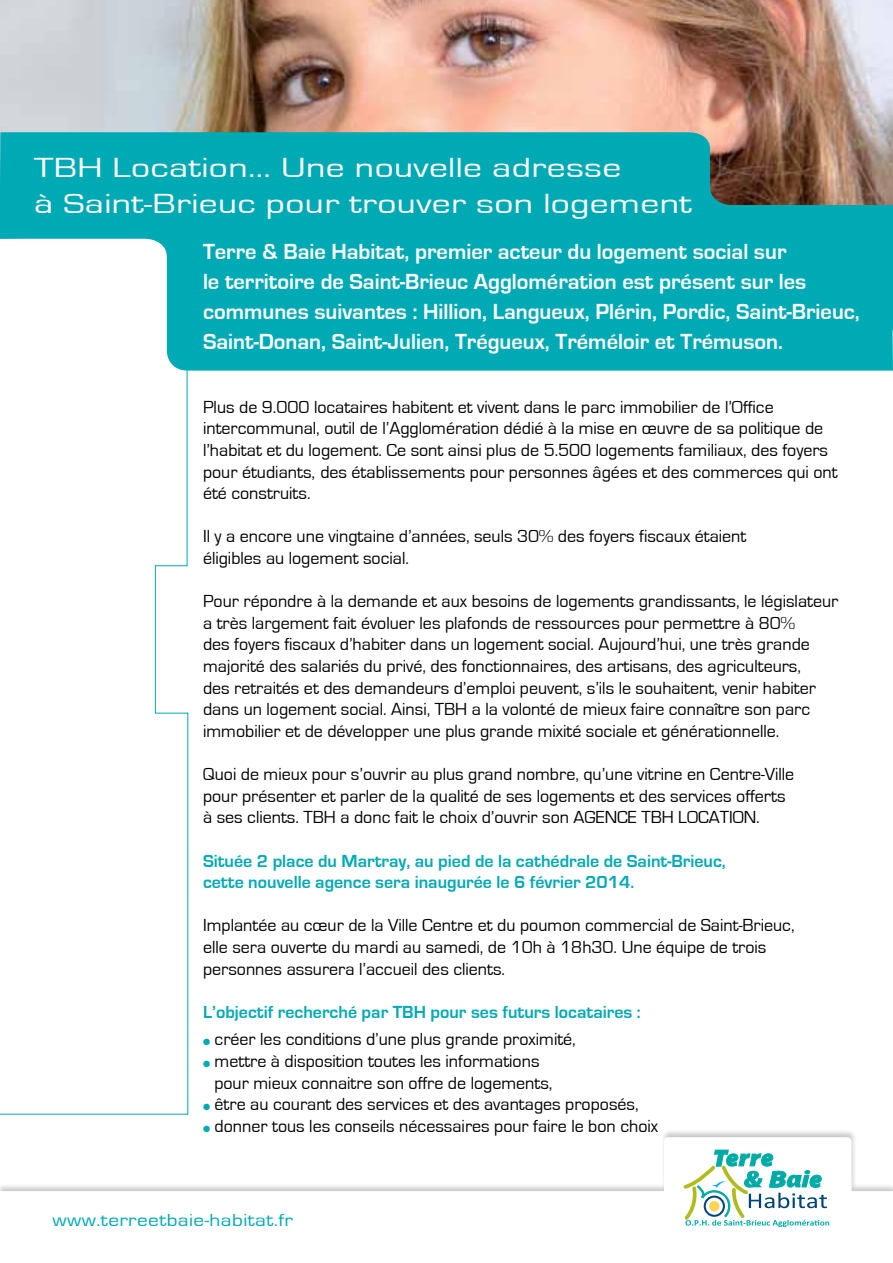
<style>
.page{position:relative;width:893px;height:1263px;background:#fff}
.page>*{position:absolute;margin:0;border:0;box-sizing:border-box;transform-origin:0 0}
.t1{font:28.5px/36px "Eurostile";letter-spacing:.01em;color:#fff;scale:1.32 1}
.t2{font:700 22.5px/30px "Eurostile";color:#fff}
.t3{font:18px/21.6px "Eurostile";color:#000}
.t4{font:700 18px/21.6px "Eurostile";color:#00aab5}
.t5{font:18px "Eurostile";letter-spacing:.02em;color:#00aab5;scale:1.18 1}
.s1{color:#00aab5}
</style>
<div class="page">
<img style="left:0;top:0;width:893px;height:132px">
<svg style="left:0;top:132px;width:893px;height:239px;background:#20adb5"></svg>
<div style="left:0;top:1128px;width:893px;height:135px;background:#000;opacity:.21"></div>
<svg style="left:0;top:1137px;width:893px;height:126px"></svg>
<svg style="left:681px;top:1149px;width:148px;height:78px"></svg>
<svg style="left:0;top:357px;width:188px;height:757px"></svg>
<h1 class="t1" style="left:34px;top:150px;width:500px">TBH Location... Une nouvelle adresse<br>à Saint-Brieuc pour trouver son logement</h1>
<p class="t2" style="left:203px;top:237px;width:658px">Terre &amp; Baie Habitat, premier acteur du logement social sur<br>le territoire de Saint-Brieuc Agglomération est présent sur les communes suivantes : Hillion, Langueux, Plérin, Pordic, Saint-Brieuc, Saint-Donan, Saint-Julien, Trégueux, Tréméloir et Trémuson.</p>
<p class="t3" style="left:203px;top:396px;width:636px">Plus de 9.000 locataires habitent et vivent dans le parc immobilier de l’Office intercommunal, outil de l’Agglomération dédié à la mise en œuvre de sa politique de l’habitat et du logement. Ce sont ainsi plus de 5.500 logements familiaux, des foyers pour étudiants, des établissements pour personnes âgées et des commerces qui ont été construits.</p>
<p class="t3" style="left:203px;top:526px;width:545px">Il y a encore une vingtaine d’années, seuls 30% des foyers fiscaux étaient éligibles au logement social.</p>
<p class="t3" style="left:203px;top:591px;width:637px">Pour répondre à la demande et aux besoins de logements grandissants, le législateur a très largement fait évoluer les plafonds de ressources pour permettre à 80%<br>des foyers fiscaux d’habiter dans un logement social. Aujourd’hui, une très grande majorité des salariés du privé, des fonctionnaires, des artisans, des agriculteurs,<br>des retraités et des demandeurs d’emploi peuvent, s’ils le souhaitent, venir habiter dans un logement social. Ainsi, TBH a la volonté de mieux faire connaître son parc immobilier et de développer une plus grande mixité sociale et générationnelle.</p>
<p class="t3" style="left:203px;top:764px;width:593px">Quoi de mieux pour s’ouvrir au plus grand nombre, qu’une vitrine en Centre-Ville pour présenter et parler de la qualité de ses logements et des services offerts à ses clients. TBH a donc fait le choix d’ouvrir son AGENCE TBH LOCATION.</p>
<p class="t4" style="left:203px;top:850px;width:524px">Située 2 place du Martray, au pied de la cathédrale de Saint-Brieuc, cette nouvelle agence sera inaugurée le 6 février 2014.</p>
<p class="t3" style="left:203px;top:915px;width:593px">Implantée au cœur de la Ville Centre et du poumon commercial de Saint-Brieuc, elle sera ouverte du mardi au samedi, de 10h à 18h30. Une équipe de trois personnes assurera l’accueil des clients.</p>
<p class="t4" style="left:203px;top:1001px;width:439px">L’objectif recherché par TBH pour ses futurs locataires :</p>
<p class="t3" style="left:203px;top:1029px;width:374px"><span class="s1">●</span> créer les conditions d’une plus grande proximité,</p>
<p class="t3" style="left:214px;top:1050px;width:340px;text-indent:-11px"><span class="s1">●</span> mettre à disposition toutes les informations pour mieux connaitre son offre de logements,</p>
<p class="t3" style="left:203px;top:1094px;width:437px"><span class="s1">●</span> être au courant des services et des avantages proposés,</p>
<p class="t3" style="left:203px;top:1115px;width:457px"><span class="s1">●</span> donner tous les conseils nécessaires pour faire le bon choix</p>
<p class="t5" style="left:52px;top:1210px;width:205px">www.terreetbaie-habitat.fr</p>
</div>
